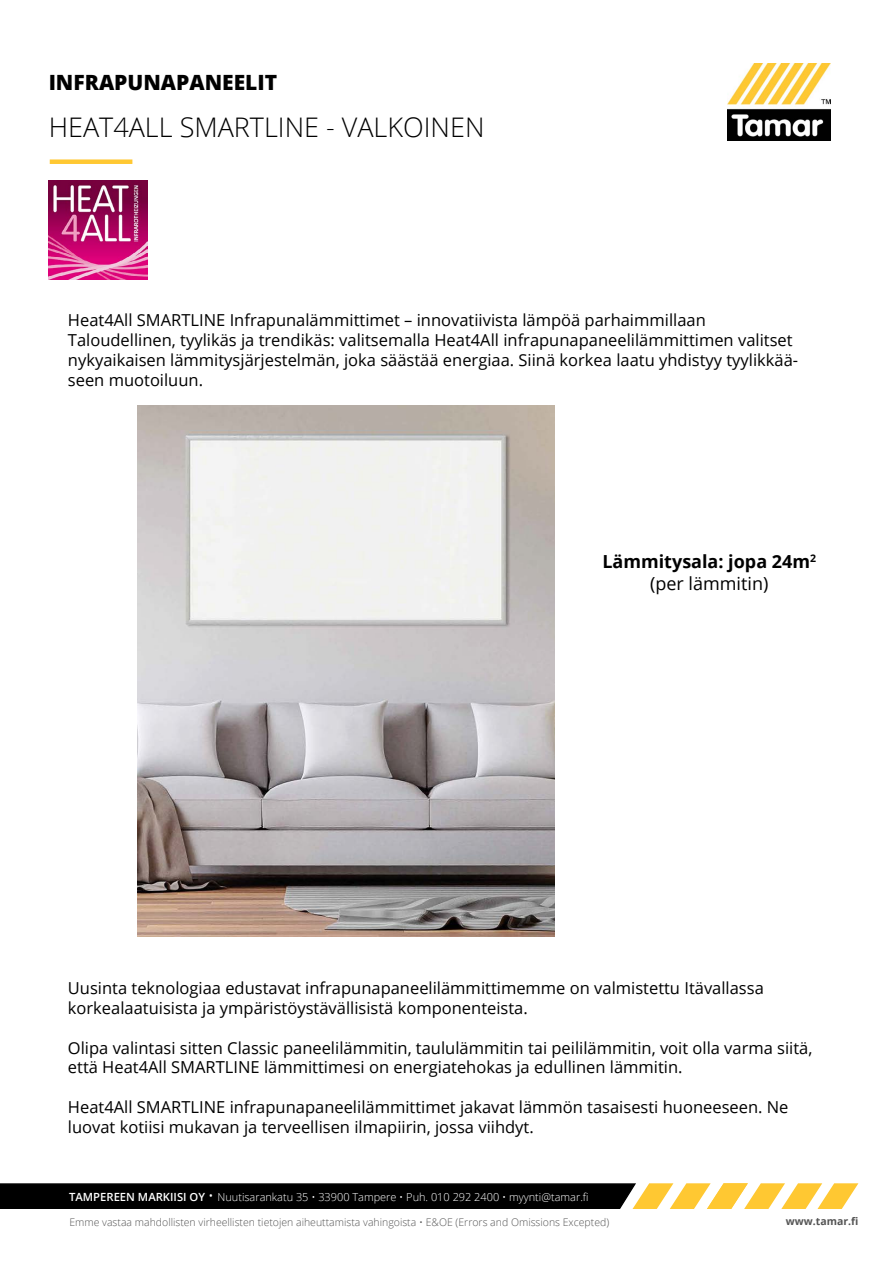
<style>
.page{position:relative;width:893px;height:1263px;background:#fff}
.page>*{position:absolute;margin:0;border:0;box-sizing:border-box;transform-origin:0 0}
.t1{font:300 27px "Open Sans";color:#000}
.t2{font:800 21px "Open Sans";color:#000}
.t3{font:700 18px/21.6px "Open Sans";color:#000;text-align:center}
.t4{font:16.5px/19.8px "Open Sans";color:#000}
.t5{font:300 10.95px "Open Sans";color:#fff}
.t6{font:300 10.5px "Open Sans";color:#545454}
.t7{font:700 10.5px "Open Sans";color:#545454}
.s1{font-weight:400}
.s2{font-weight:600;font-size:11.25px}
.s3{font-size:15px}
</style>
<div class="page">
<img style="left:137px;top:406px;width:417px;height:530px">
<svg style="left:0;top:1183px;width:858px;height:26px;background:#463d24"></svg>
<img style="left:727px;top:64px;width:104px;height:77px">
<img style="left:49px;top:181px;width:98px;height:98px">
<div style="left:50px;top:159px;width:82px;height:5px;background:#ffc832"></div>
<p class="t2" style="left:49px;top:67px;width:230px">INFRAPUNAPANEELIT</p>
<h1 class="t1" style="left:49px;top:109px;width:437px">HEAT4ALL SMARTLINE - VALKOINEN</h1>
<p class="t4" style="left:68px;top:310px;width:732px">Heat4All SMARTLINE Infrapunalämmittimet – innovatiivista lämpöä parhaimmillaan Taloudellinen, tyylikäs ja trendikäs: valitsemalla Heat4All infrapunapaneelilämmittimen valitset nykyaikaisen lämmitysjärjestelmän, joka säästää energiaa. Siinä korkea laatu yhdistyy tyylikkää&shy;seen muotoiluun.</p>
<p class="t3" style="left:602px;top:551px;width:215px">Lämmitysala: jopa 24m<sup>2 </sup><span class="s1">(per lämmitin)</span></p>
<p class="t4" style="left:68px;top:978px;width:697px">Uusinta teknologiaa edustavat infrapunapaneelilämmittimemme on valmistettu Itävallassa korkealaatuisista ja ympäristöystävällisistä komponenteista.</p>
<p class="t4" style="left:68px;top:1037px;width:746px">Olipa valintasi sitten Classic paneelilämmitin, taululämmitin tai peililämmitin, voit olla varma siitä, että Heat4All SMARTLINE lämmittimesi on energiatehokas ja edullinen lämmitin.</p>
<p class="t4" style="left:68px;top:1096px;width:722px">Heat4All SMARTLINE infrapunapaneelilämmittimet jakavat lämmön tasaisesti huoneeseen. Ne luovat kotiisi mukavan ja terveellisen ilmapiirin, jossa viihdyt.</p>
<p class="t5" style="left:69px;top:1189px;width:521px"><span class="s2">TAMPEREEN MARKIISI OY</span> <span class="s3">•</span> Nuutisarankatu 35 • 33900 Tampere • Puh. 010 292 2400 • myynti@tamar.fi</p>
<p class="t6" style="left:69px;top:1215px;width:541px">Emme vastaa mahdollisten virheellisten tietojen aiheuttamista vahingoista • E&amp;OE (Errors and Omissions Excepted)</p>
<p class="t7" style="left:786px;top:1213px;width:74px">www.tamar.fi</p>
</div>
